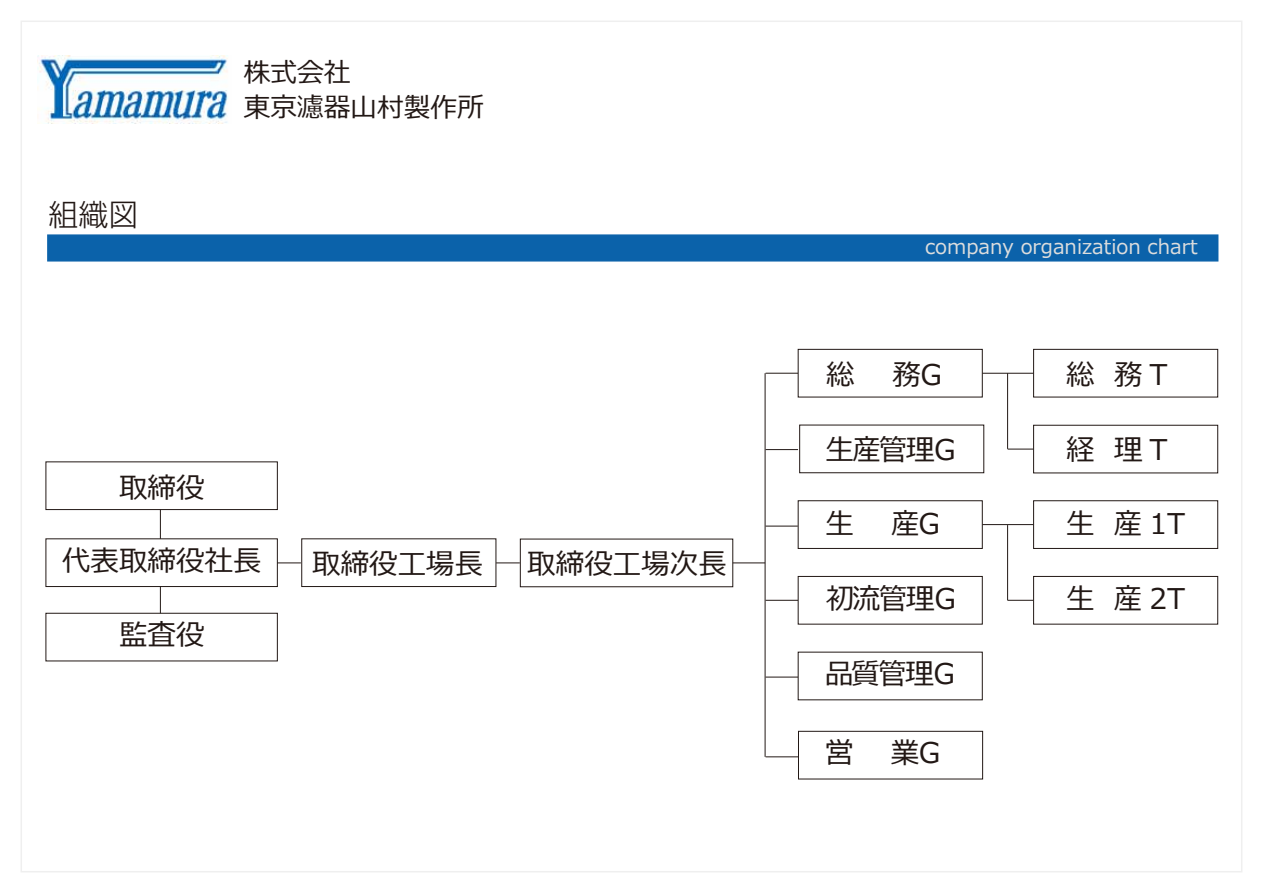
<style>
.page{position:relative;width:1263px;height:893px;background:#fff}
.page>*{position:absolute;margin:0;border:0;box-sizing:border-box;transform-origin:0 0}
.t1{font:300 30px "Shin Go Pro";color:#221815}
.t2{font:28.5px "Meiryo";color:#221815}
.t3{font:26.7px/35.5px "Meiryo";color:#221815}
.t4{font:20.1px "Meiryo";color:#dcdddd}
</style>
<div class="page">
<img style="left:38px;top:56px;width:190px;height:67px">
<div style="left:301px;top:538px;width:195px;height:49px;border:1px solid #221815"></div>
<div style="left:798px;top:349px;width:185px;height:48px;border:1px solid #221815"></div>
<div style="left:46px;top:461px;width:232px;height:49px;border:1px solid #221815"></div>
<div style="left:46px;top:538px;width:232px;height:49px;border:1px solid #221815"></div>
<div style="left:46px;top:613px;width:232px;height:48px;border:1px solid #221815"></div>
<div style="left:1033px;top:349px;width:185px;height:48px;border:1px solid #221815"></div>
<div style="left:1033px;top:425px;width:185px;height:48px;border:1px solid #221815"></div>
<div style="left:1033px;top:500px;width:185px;height:49px;border:1px solid #221815"></div>
<div style="left:1033px;top:576px;width:185px;height:48px;border:1px solid #221815"></div>
<div style="left:799px;top:425px;width:185px;height:48px;border:1px solid #221815"></div>
<div style="left:798px;top:500px;width:185px;height:49px;border:1px solid #221815"></div>
<div style="left:798px;top:576px;width:185px;height:48px;border:1px solid #221815"></div>
<svg style="left:277px;top:562px;width:24px;height:1px"></svg>
<svg style="left:496px;top:562px;width:24px;height:1px"></svg>
<hr style="left:733px;top:562px;width:32px;height:1px;background:#221815">
<hr style="left:765px;top:526px;width:33px;height:1px;background:#221815">
<hr style="left:982px;top:373px;width:51px;height:1px;background:#221815">
<svg style="left:1007px;top:449px;width:26px;height:1px"></svg>
<hr style="left:982px;top:524px;width:51px;height:1px;background:#221815">
<svg style="left:1007px;top:600px;width:26px;height:1px"></svg>
<hr style="left:1007px;top:373px;width:1px;height:76px;background:#221815">
<hr style="left:160px;top:509px;width:1px;height:30px;background:#221815">
<svg style="left:160px;top:586px;width:1px;height:27px"></svg>
<hr style="left:1007px;top:525px;width:1px;height:75px;background:#221815">
<div style="left:47px;top:234px;width:1171px;height:28px;background:#0b62aa;border:2px solid #0b62aa"></div>
<hr style="left:765px;top:373px;width:1px;height:384px;background:#221815">
<hr style="left:765px;top:373px;width:33px;height:1px;background:#221815">
<hr style="left:765px;top:449px;width:33px;height:1px;background:#221815">
<hr style="left:765px;top:600px;width:33px;height:1px;background:#221815">
<hr style="left:765px;top:677px;width:33px;height:1px;background:#221815">
<hr style="left:765px;top:756px;width:33px;height:1px;background:#221815">
<div style="left:798px;top:731px;width:185px;height:48px;border:1px solid #221815"></div>
<p class="t1" style="left:48px;top:190px;width:91px">組織図</p>
<p class="t3" style="left:244px;top:56px;width:242px">株式会社<br>東京濾器山村製作所</p>
<p class="t2" style="left:119px;top:467px;width:87px">取締役</p>
<p class="t2" style="left:62px;top:541px;width:201px">代表取締役社長</p>
<p class="t2" style="left:119px;top:614px;width:87px">監査役</p>
<p class="t2" style="left:312px;top:544px;width:173px">取締役工場長</p>
<p class="t2" style="left:527px;top:544px;width:201px">取締役工場次長</p>
<p class="t4" style="left:925px;top:233px;width:274px">company organization chart</p>
<p class="t2" style="left:826px;top:355px;width:30px">総</p>
<p class="t2" style="left:892px;top:355px;width:50px">務G</p>
<p class="t2" style="left:825px;top:430px;width:131px">生産管理G</p>
<p class="t2" style="left:825px;top:504px;width:30px">生</p>
<p class="t2" style="left:891px;top:504px;width:50px">産G</p>
<p class="t2" style="left:826px;top:578px;width:131px">初流管理G</p>
<p class="t2" style="left:825px;top:654px;width:131px">品質管理G</p>
<p class="t2" style="left:825px;top:733px;width:30px">営</p>
<p class="t2" style="left:891px;top:733px;width:51px">業G</p>
<p class="t2" style="left:1066px;top:355px;width:103px">総 務T</p>
<p class="t2" style="left:1066px;top:429px;width:103px">経 理T</p>
<p class="t2" style="left:1066px;top:504px;width:121px">生 産 1T</p>
<p class="t2" style="left:1066px;top:578px;width:121px">生 産 2T</p>
</div>
